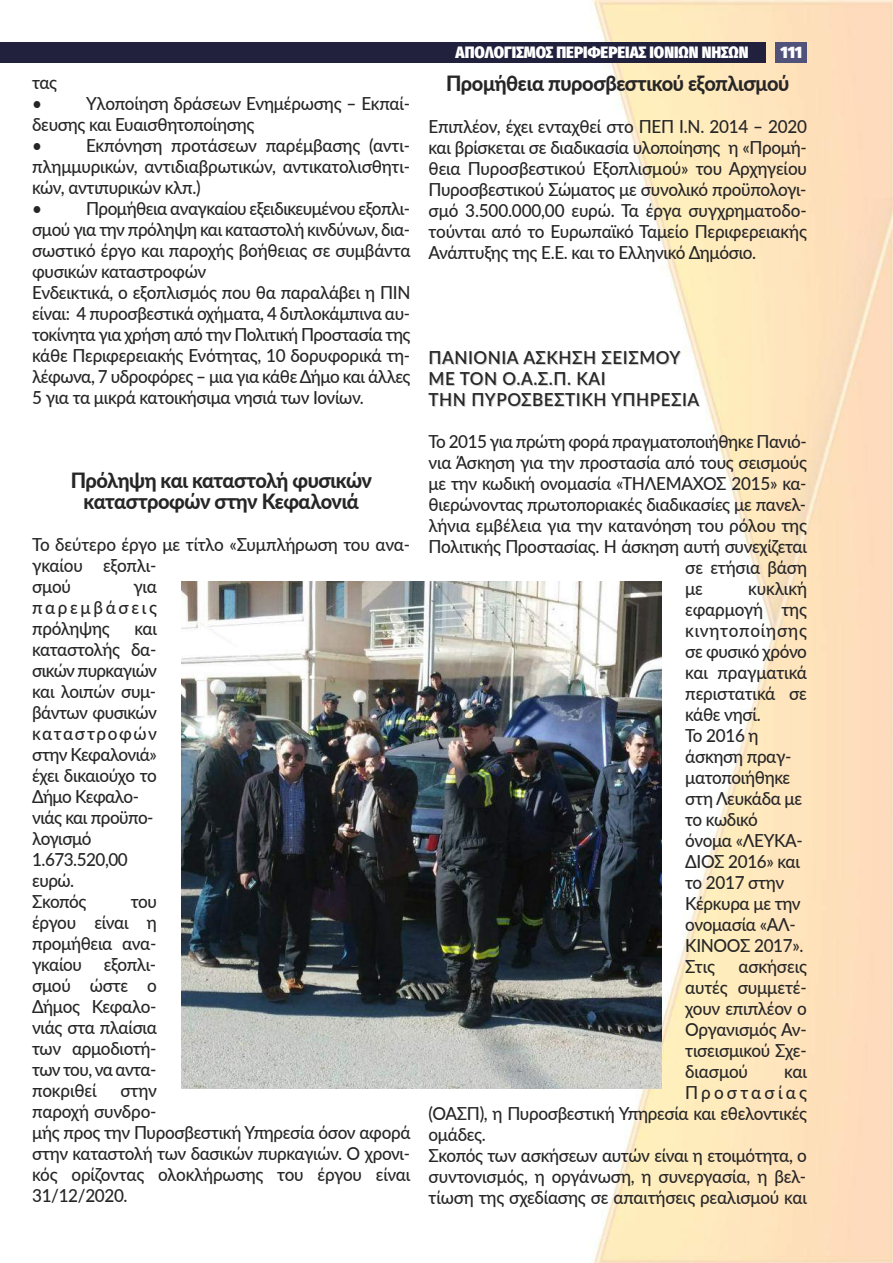
<style>
.page{position:relative;width:893px;height:1263px;background:#fff}
.page>*{position:absolute;margin:0;border:0;box-sizing:border-box;transform-origin:0 0}
.t1{font:800 21px/21px "Lato";letter-spacing:-.02em;color:#272627;text-align:center;scale:.95 1}
.t2{font:500 18px/21px "Lato";letter-spacing:-.02em;color:#272627;scale:.95 1}
.t3{font:600 18px/21px "Lato";letter-spacing:.03em;color:#272627;scale:.95 1}
.t4{font:500 18px "Lato";letter-spacing:.185em;color:#272627;scale:.95 1}
.t5{font:800 16.5px "Fira Sans Condensed";color:#fff}
.t6{font:900 16.5px "Fira Sans Condensed";color:#fff}
</style>
<div class="page">
<img style="left:590px;top:0;width:303px;height:1263px">
<div style="left:775px;top:43px;width:32px;height:20px;background:#505279"></div>
<div style="left:0;top:43px;width:765px;height:20px;background:#21203d"></div>
<img style="left:181px;top:581px;width:480px;height:508px">
<p class="t2" style="left:32px;top:71px;width:28px">τας •</p>
<p class="t2" style="left:32px;top:92px;width:399px;text-indent:54px">Υλοποίηση δράσεων Ενημέρωσης – Εκπαί&shy;δευσης και Ευαισθητοποίησης<br>•</p>
<p class="t2" style="left:32px;top:134px;width:399px;text-indent:54px">Εκπόνηση προτάσεων παρέμβασης (αντι&shy;πλημμυρικών, αντιδιαβρωτικών, αντικατολισθητι&shy;κών, αντιπυρικών κλπ.)<br>•</p>
<p class="t2" style="left:32px;top:197px;width:400px;text-indent:54px">Προμήθεια αναγκαίου εξειδικευμένου εξοπλι&shy;σμού για την πρόληψη και καταστολή κινδύνων, δια&shy;σωστικό έργο και παροχής βοήθειας σε συμβάντα φυσικών καταστροφών<br>Ενδεικτικά, ο εξοπλισμός που θα παραλάβει η ΠΙΝ είναι: 4 πυροσβεστικά οχήματα, 4 διπλοκάμπινα αυ&shy;τοκίνητα για χρήση από την Πολιτική Προστασία της κάθε Περιφερειακής Ενότητας, 10 δορυφορικά τη&shy;λέφωνα, 7 υδροφόρες – μια για κάθε Δήμο και άλλες 5 για τα μικρά κατοικήσιμα νησιά των Ιονίων.</p>
<p class="t1" style="left:71px;top:469px;width:319px">Πρόληψη και καταστολή φυσικών καταστροφών στην Κεφαλονιά</p>
<p class="t2" style="left:32px;top:533px;width:399px">Το δεύτερο έργο με τίτλο «Συμπλήρωση του ανα&shy;γκαίου εξοπλι-<br>σμού</p>
<p class="t2" style="left:32px;top:575px;width:133px;text-align:justify;text-indent:101px">για παρεμβάσεις πρόληψης</p>
<p class="t2" style="left:32px;top:617px;width:133px;text-indent:102px">και καταστολής δα&shy;σικών πυρκαγιών και λοιπών συμ&shy;βάντων φυσικών καταστροφών στην Κεφαλονιά» έχει δικαιούχο το<br>Δήμο Κεφαλο&shy;νιάς και προϋπο&shy;λογισμό<br>1.673.520,00 ευρώ.<br>Σκοπός</p>
<p class="t2" style="left:32px;top:890px;width:133px;text-align:justify;text-indent:99px">του έργου είναι η προμήθεια ανα&shy;γκαίου εξοπλι&shy;σμού ώστε ο Δήμος Κεφαλο&shy;νιάς στα πλαίσια των αρμοδιοτή&shy;των του, να αντα&shy;ποκριθεί</p>
<p class="t2" style="left:32px;top:1079px;width:400px;text-indent:88px">στην<br>παροχή συνδρο-<br>μής προς την Πυροσβεστική Υπηρεσία όσον αφορά στην καταστολή των δασικών πυρκαγιών. Ο χρονι&shy;κός ορίζοντας ολοκλήρωσης του έργου είναι<br>31/12/2020.</p>
<p class="t5" style="left:456px;top:46px;width:294px">ΑΠΟΛΟΓΙΣΜΟΣ ΠΕΡΙΦΕΡΕΙΑΣ ΙΟΝΙΩΝ ΝΗΣΩΝ</p>
<p class="t6" style="left:780px;top:46px;width:23px">111</p>
<p class="t1" style="left:446px;top:73px;width:363px">Προμήθεια πυροσβεστικού εξοπλισμού</p>
<p class="t2" style="left:429px;top:116px;width:400px;text-align:justify">Επιπλέον, έχει ενταχθεί στο ΠΕΠ Ι.Ν. 2014 – 2020 και βρίσκεται σε διαδικασία υλοποίησης η «Προμή&shy;θεια Πυροσβεστικού Εξοπλισμού» του Αρχηγείου Πυροσβεστικού Σώματος με συνολικό προϋπολογι&shy;σμό 3.500.000,00 ευρώ. Τα έργα συγχρηματοδο&shy;τούνται από το Ευρωπαϊκό Ταμείο Περιφερειακής Ανάπτυξης της Ε.Ε. και το Ελληνικό Δημόσιο.</p>
<p class="t3" style="left:429px;top:347px;width:286px">ΠΑΝΙΟΝΙΑ ΑΣΚΗΣΗ ΣΕΙΣΜΟΥ<br>ΜΕ ΤΟΝ Ο.Α.Σ.Π. ΚΑΙ<br>ΤΗΝ ΠΥΡΟΣΒΕΣΤΙΚΗ ΥΠΗΡΕΣΙΑ</p>
<p class="t2" style="left:429px;top:431px;width:399px">Το 2015 για πρώτη φορά πραγματοποιήθηκε Πανιό-</p>
<p class="t2" style="left:429px;top:452px;width:400px">νια Άσκηση για την προστασία από τους σεισμούς</p>
<p class="t2" style="left:429px;top:473px;width:399px">με την κωδική ονομασία «ΤΗΛΕΜΑΧΟΣ 2015» κα-</p>
<p class="t2" style="left:429px;top:494px;width:399px">θιερώνοντας πρωτοποριακές διαδικασίες με πανελ-</p>
<p class="t2" style="left:429px;top:515px;width:400px">λήνια εμβέλεια για την κατανόηση του ρόλου της</p>
<p class="t2" style="left:429px;top:536px;width:400px">Πολιτικής Προστασίας. Η άσκηση αυτή συνεχίζεται</p>
<p class="t2" style="left:685px;top:557px;width:130px">σε ετήσια βάση</p>
<p class="t2" style="left:685px;top:578px;width:20px">με</p>
<p class="t2" style="left:685px;top:578px;width:130px;text-indent:63px">κυκλική εφαρμογή της κινητοποίησης σε φυσικό χρόνο και πραγματικά περιστατικά σε κάθε νησί.<br>Το 2016 η άσκηση πραγ&shy;ματοποιήθηκε στη Λευκάδα με το κωδικό όνομα «ΛΕΥΚΑ-<br>ΔΙΟΣ 2016» και το 2017 στην<br>Κέρκυρα με την ονομασία «ΑΛ-<br>ΚΙΝΟΟΣ 2017».<br>Στις</p>
<p class="t2" style="left:685px;top:956px;width:130px;text-align:justify;text-indent:53px">ασκήσεις αυτές συμμετέ&shy;χουν επιπλέον ο Οργανισμός Αν&shy;τισεισμικού Σχε&shy;διασμού</p>
<p class="t2" style="left:784px;top:1061px;width:25px">και</p>
<p class="t4" style="left:685px;top:1081px;width:130px">Προστασίας</p>
<p class="t2" style="left:429px;top:1103px;width:400px">(ΟΑΣΠ), η Πυροσβεστική Υπηρεσία και εθελοντικές</p>
<p class="t2" style="left:429px;top:1124px;width:62px">ομάδες.</p>
<p class="t2" style="left:429px;top:1145px;width:400px">Σκοπός των ασκήσεων αυτών είναι η ετοιμότητα, ο</p>
<p class="t2" style="left:429px;top:1166px;width:399px">συντονισμός, η οργάνωση, η συνεργασία, η βελ-</p>
<p class="t2" style="left:429px;top:1187px;width:400px">τίωση της σχεδίασης σε απαιτήσεις ρεαλισμού και</p>
</div>
